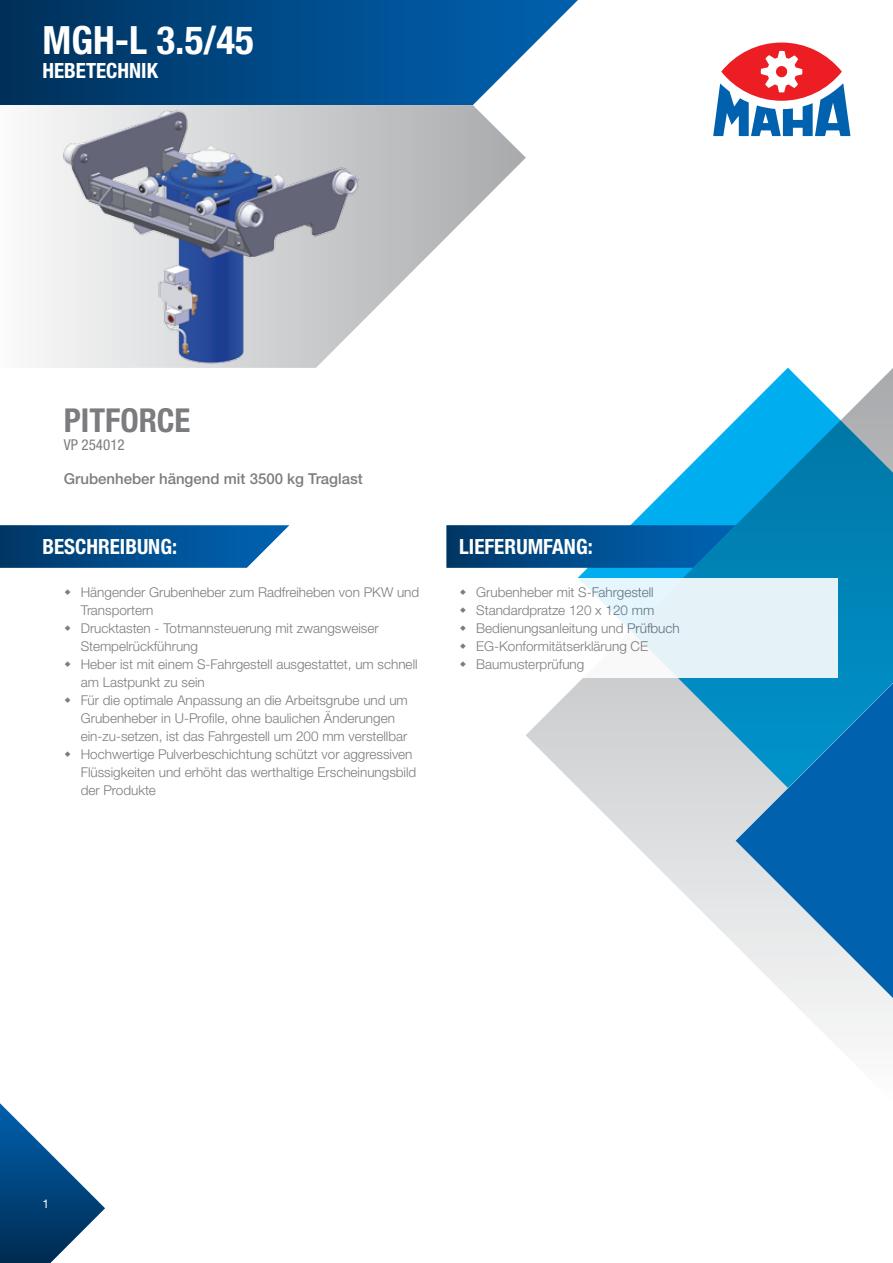
<style>
.page{position:relative;width:893px;height:1263px;background:#fff}
.page>*{position:absolute;margin:0;border:0;box-sizing:border-box;transform-origin:0 0}
.t1{font:700 condensed 39px "Helvetica Neue LTW1 G";color:#fff}
.t2{font:700 condensed 33px "Helvetica Neue LTW1 G";color:#6d6e71}
.t3{font:700 condensed 21px "Helvetica Neue LTW1 G";color:#fff}
.t4{font:500 15px "Helvetica Neue LTW1 G";color:#6d6e71}
.t5{font:condensed 15px "Helvetica Neue LTW1 G";color:#6d6e71}
.t6{font:300 13.5px/18px "Helvetica Neue LTW1 G";color:#6d6e71}
.t7{font:12px "Helvetica Neue LTW1 G";color:#fff}
</style>
<div class="page">
<svg style="left:526px;top:368px;width:367px;height:669px"></svg>
<svg style="left:736px;top:683px;width:157px;height:315px;background:#4a94c5"></svg>
<svg style="left:0;top:1103px;width:105px;height:160px"></svg>
<svg style="left:0;top:0;width:578px;height:105px;background:#17588e"></svg>
<svg style="left:0;top:525px;width:289px;height:43px;background:#135b95"></svg>
<svg style="left:446px;top:525px;width:290px;height:43px;background:#015290"></svg>
<svg style="left:721px;top:43px;width:121px;height:58px"></svg>
<svg style="left:713px;top:51px;width:137px;height:85px"></svg>
<svg style="left:390px;top:105px;width:136px;height:189px"></svg>
<img style="left:36px;top:105px;width:354px;height:263px">
<div style="left:451px;top:578px;width:387px;height:99px;background:linear-gradient(to right,#fff,#deeff6)"></div>
<svg style="left:460px;top:589px;width:6px;height:6px"></svg>
<svg style="left:460px;top:607px;width:6px;height:6px"></svg>
<svg style="left:460px;top:625px;width:6px;height:6px"></svg>
<svg style="left:460px;top:643px;width:6px;height:6px"></svg>
<svg style="left:460px;top:661px;width:6px;height:6px"></svg>
<h1 class="t1" style="left:43px;top:17px;width:213px">MGH-L 3.5/45</h1>
<h3 class="t3" style="left:43px;top:58px;width:117px">HEBETECHNIK</h3>
<h2 class="t2" style="left:64px;top:401px;width:128px">PITFORCE</h2>
<p class="t5" style="left:64px;top:436px;width:62px">VP 254012</p>
<p class="t4" style="left:64px;top:470px;width:301px">Grubenheber hängend mit 3500 kg Traglast</p>
<h3 class="t3" style="left:43px;top:534px;width:136px">BESCHREIBUNG:</h3>
<h3 class="t3" style="left:459px;top:534px;width:135px">LIEFERUMFANG:</h3>
<p class="t6" style="left:81px;top:583px;width:340px">Hängender Grubenheber zum Radfreiheben von PKW und Transportern<br>Drucktasten - Totmannsteuerung mit zwangsweiser Stempelrückführung<br>Heber ist mit einem S-Fahrgestell ausgestattet, um schnell am Lastpunkt zu sein<br>Für die optimale Anpassung an die Arbeitsgrube und um Grubenheber in U-Profile, ohne baulichen Änderungen ein-zu-setzen, ist das Fahrgestell um 200 mm verstellbar Hochwertige Pulverbeschichtung schützt vor aggressiven Flüssigkeiten und erhöht das werthaltige Erscheinungsbild der Produkte</p>
<p class="t6" style="left:476px;top:583px;width:205px">Grubenheber mit S-Fahrgestell<br>Standardpratze 120 x 120 mm<br>Bedienungsanleitung und Prüfbuch<br>EG-Konformitätserklärung CE<br>Baumusterprüfung</p>
<p class="t7" style="left:43px;top:1196px;width:8px">1</p>
</div>
